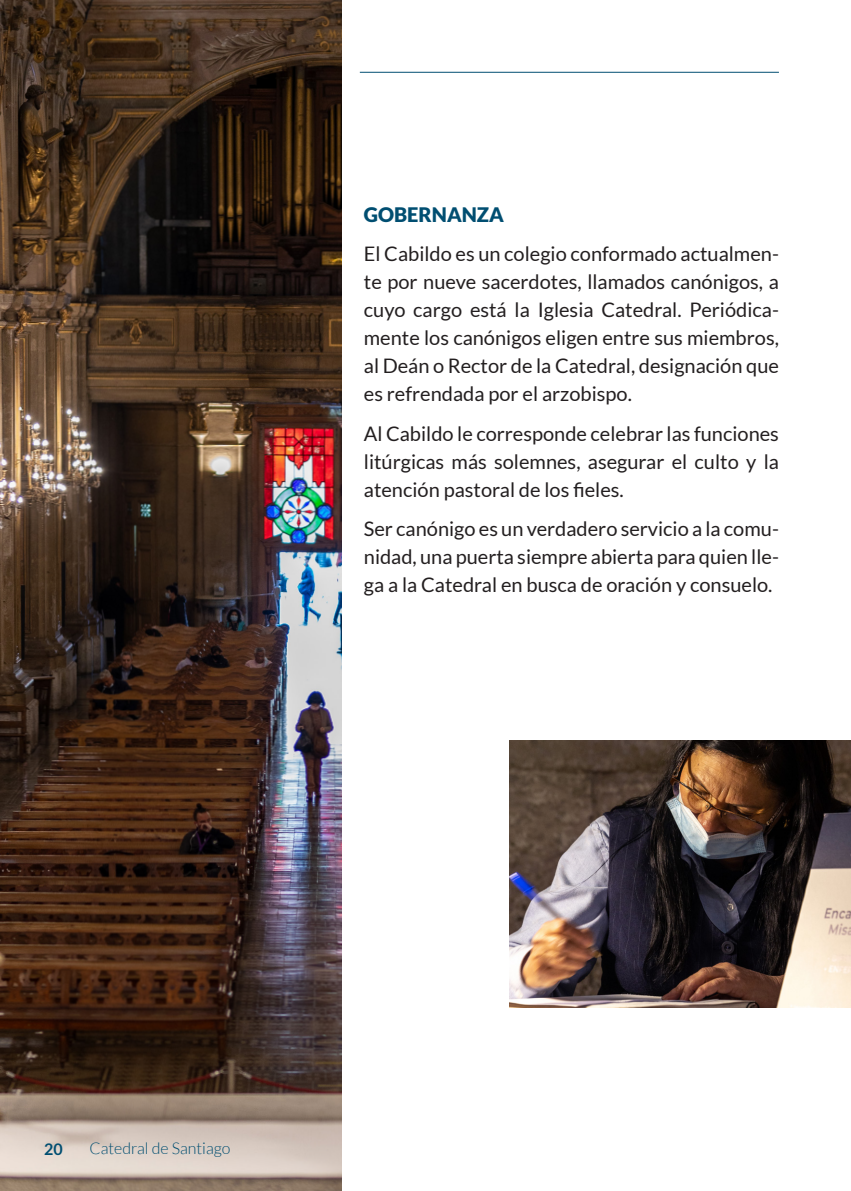
<style>
.page{position:relative;width:851px;height:1191px;background:#fff}
.page>*{position:absolute;margin:0;border:0;box-sizing:border-box;transform-origin:0 0}
.t1{font:20px/28px "Lato";color:#231f20;text-align:justify}
.t2{font:900 20px "Lato";color:#004e71}
.t3{font:300 16px "Lato";color:#004e71}
.t4{font:700 16px "Lato";color:#004e71}
</style>
<div class="page">
<img style="left:0;top:0;width:341px;height:1191px">
<img style="left:509px;top:740px;width:341px;height:268px">
<hr style="left:360px;top:72px;width:418px;height:1px;background:#004e71">
<p class="t2" style="left:364px;top:203px;width:141px">GOBERNANZA</p>
<p class="t1" style="left:364px;top:240px;width:416px">El Cabildo es un colegio conformado actualmen&shy;te por nueve sacerdotes, llamados canónigos, a cuyo cargo está la Iglesia Catedral. Periódica&shy;mente los canónigos eligen entre sus miembros, al Deán o Rector de la Catedral, designación que es refrendada por el arzobispo.</p>
<p class="t1" style="left:364px;top:419px;width:416px">Al Cabildo le corresponde celebrar las funciones litúrgicas más solemnes, asegurar el culto y la atención pastoral de los fieles.</p>
<p class="t1" style="left:364px;top:514px;width:416px">Ser canónigo es un verdadero servicio a la comu&shy;nidad, una puerta siempre abierta para quien lle&shy;ga a la Catedral en busca de oración y consuelo.</p>
<p class="t4" style="left:44px;top:1139px;width:20px">20</p>
<p class="t3" style="left:89px;top:1140px;width:143px">Catedral de Santiago</p>
</div>
